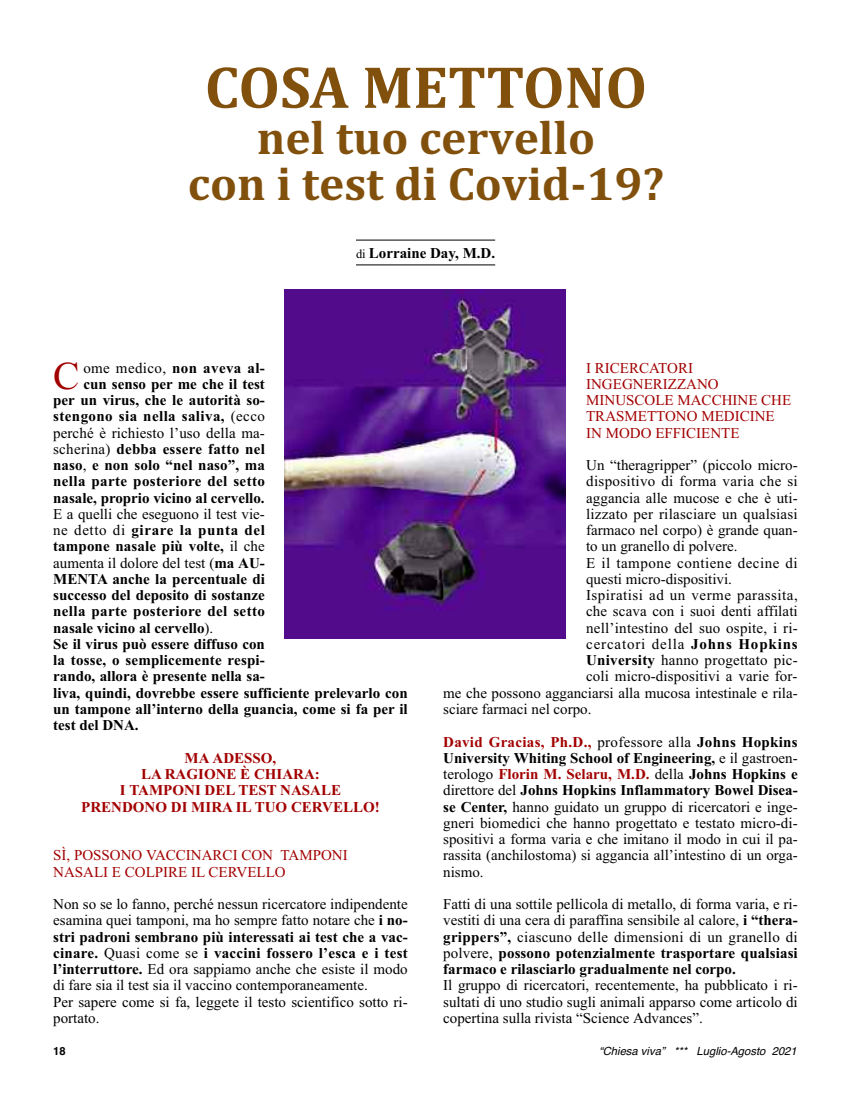
<style>
.page{position:relative;width:851px;height:1117px;background:#fff}
.page>*{position:absolute;margin:0;border:0;box-sizing:border-box;transform-origin:0 0}
.t1{font:700 60px "Cambria";color:#81500d}
.t2{font:700 47.5px/46.2px "Cambria";color:#81500d;text-align:center}
.t3{font:39.5px "Times New Roman";color:#a20000}
.t4{font:15px/16.2px "Times New Roman";color:#000;text-align:justify}
.t5{font:700 15px/16.2px "Times New Roman";color:#000;text-align:right}
.t6{font:15px/16.2px "Times New Roman";color:#a20000}
.t7{font:700 15px/16.2px "Times New Roman";color:#a20000;text-align:center}
.t8{font:15px "Times New Roman";letter-spacing:.035em;color:#000}
.t9{font:15px "Times New Roman";letter-spacing:.025em;color:#000}
.t10{font:15px "Times New Roman";letter-spacing:.055em;color:#000}
.t11{font:italic 11.25px "Helvetica";color:#000}
.t12{font:700 11.25px "Helvetica";color:#000}
.s1{font-weight:400;font-size:12.5px}
.s2{font-weight:400}
.s3{font-weight:700}
.s4{font-weight:700;color:#a20000}
</style>
<div class="page">
<hr style="left:356px;top:240px;width:139px;height:1px;background:#000">
<hr style="left:356px;top:264px;width:139px;height:1px;background:#000">
<img style="left:285px;top:289px;width:280px;height:349px">
<h1 class="t1" style="left:205px;top:52px;width:444px">COSA METTONO</h1>
<h2 class="t2" style="left:188px;top:114px;width:477px">nel tuo cervello<br>con i test di Covid-19?</h2>
<p class="t5" style="left:356px;top:244px;width:141px"><span class="s1">di</span> Lorraine Day, M.D.</p>
<h3 class="t3" style="left:53px;top:352px;width:28px">C</h3>
<p class="t5" style="left:53px;top:359px;width:213px"><span class="s2">ome medico,</span> non aveva al-<br>cun senso per me che il test<br>per un virus, che le autorità so&shy;stengono sia nella saliva, <span class="s2">(ecco perché è richiesto l’uso della ma&shy;scherina)</span> debba essere fatto nel naso<span class="s2">,</span> e non solo “nel naso”, ma nella parte posteriore del setto nasale, proprio vicino al cervello.</p>
<p class="t5" style="left:53px;top:505px;width:356px;text-align:left"><span class="s2">E a quelli che eseguono il test vie-<br>ne detto di</span> girare la punta del<br>tampone nasale più volte, <span class="s2">il che<br>aumenta il dolore del test (</span>ma AU-<br>MENTA anche la percentuale di<br>successo del deposito di sostanze<br>nella parte posteriore del setto<br>nasale vicino al cervello<span class="s2">).<br></span>Se il virus può essere diffuso con<br>la tosse, o semplicemente respi-<br>rando, allora è presente nella sa-<br>liva, quindi, dovrebbe essere sufficiente prelevarlo con un tampone all’interno della guancia, come si fa per il test del DNA.</p>
<p class="t7" style="left:81px;top:749px;width:300px">MA ADESSO,<br>LA RAGIONE È CHIARA:<br>I TAMPONI DEL TEST NASALE<br>PRENDONO DI MIRA IL TUO CERVELLO!</p>
<p class="t6" style="left:53px;top:846px;width:296px">SÌ, POSSONO VACCINARCI CON TAMPONI<br>NASALI E COLPIRE IL CERVELLO</p>
<p class="t4" style="left:53px;top:895px;width:356px;text-align:left">Non so se lo fanno, perché nessun ricercatore indipendente esamina quei tamponi, ma ho sempre fatto notare che <span class="s3">i no&shy;stri padroni sembrano più interessati ai test che a vac&shy;cinare.</span> Quasi come se <span class="s3">i vaccini fossero l’esca e i test l’interruttore.</span> Ed ora sappiamo anche che esiste il modo di fare sia il test sia il vaccino contemporaneamente.<br>Per sapere come si fa, leggete il testo scientifico sotto ri&shy;portato.</p>
<p class="t6" style="left:586px;top:359px;width:207px">I RICERCATORI<br>INGEGNERIZZANO<br>MINUSCOLE MACCHINE CHE<br>TRASMETTONO MEDICINE<br>IN MODO EFFICIENTE</p>
<p class="t4" style="left:586px;top:456px;width:213px">Un “theragripper” (piccolo micro-</p>
<p class="t9" style="left:586px;top:472px;width:213px">dispositivo di forma varia che si</p>
<p class="t4" style="left:586px;top:489px;width:213px">aggancia alle mucose e che è uti-</p>
<p class="t4" style="left:586px;top:505px;width:213px">lizzato per rilasciare un qualsiasi</p>
<p class="t4" style="left:586px;top:521px;width:213px">farmaco nel corpo) è grande quan-</p>
<p class="t4" style="left:586px;top:538px;width:153px">to un granello di polvere.</p>
<p class="t8" style="left:586px;top:553px;width:213px">E il tampone contiene decine di</p>
<p class="t4" style="left:586px;top:570px;width:147px">questi micro-dispositivi.</p>
<p class="t8" style="left:586px;top:586px;width:213px">Ispiratisi ad un verme parassita,</p>
<p class="t4" style="left:586px;top:603px;width:213px">che scava con i suoi denti affilati</p>
<p class="t4" style="left:586px;top:619px;width:213px">nell’intestino del suo ospite, i ri-</p>
<p class="t10" style="left:586px;top:635px;width:213px">cercatori della <span class="s3">Johns Hopkins</span></p>
<p class="t4" style="left:586px;top:651px;width:213px"><span class="s3">University</span> hanno progettato pic-</p>
<p class="t4" style="left:586px;top:668px;width:213px">coli micro-dispositivi a varie for-</p>
<p class="t4" style="left:443px;top:684px;width:356px">me che possono agganciarsi alla mucosa intestinale e rila-</p>
<p class="t4" style="left:443px;top:700px;width:150px">sciare farmaci nel corpo.</p>
<p class="t4" style="left:443px;top:733px;width:356px"><span class="s4">David Gracias, Ph.D.,</span> professore alla <span class="s3">Johns Hopkins University Whiting School of Engineering,</span> e il gastroen&shy;terologo <span class="s4">Florin M. Selaru, M.D.</span> della <span class="s3">Johns Hopkins e </span>direttore del <span class="s3">Johns Hopkins Inflammatory Bowel Disea&shy;se Center,</span> hanno guidato un gruppo di ricercatori e inge&shy;gneri biomedici che hanno progettato e testato micro-di&shy;spositivi a forma varia e che imitano il modo in cui il pa&shy;rassita (anchilostoma) si aggancia all’intestino di un orga&shy;nismo.</p>
<p class="t4" style="left:443px;top:895px;width:356px">Fatti di una sottile pellicola di metallo, di forma varia, e ri&shy;vestiti di una cera di paraffina sensibile al calore, <span class="s3">i “thera&shy;grippers”,</span> ciascuno delle dimensioni di un granello di polvere, <span class="s3">possono potenzialmente trasportare qualsiasi farmaco e rilasciarlo gradualmente nel corpo.</span></p>
<p class="t4" style="left:443px;top:976px;width:356px">Il gruppo di ricercatori, recentemente, ha pubblicato i ri&shy;sultati di uno studio sugli animali apparso come articolo di copertina sulla rivista “Science Advances”.</p>
<p class="t12" style="left:53px;top:1044px;width:14px">18</p>
<p class="t11" style="left:599px;top:1044px;width:199px">“Chiesa viva” *** Luglio-Agosto 2021</p>
</div>
